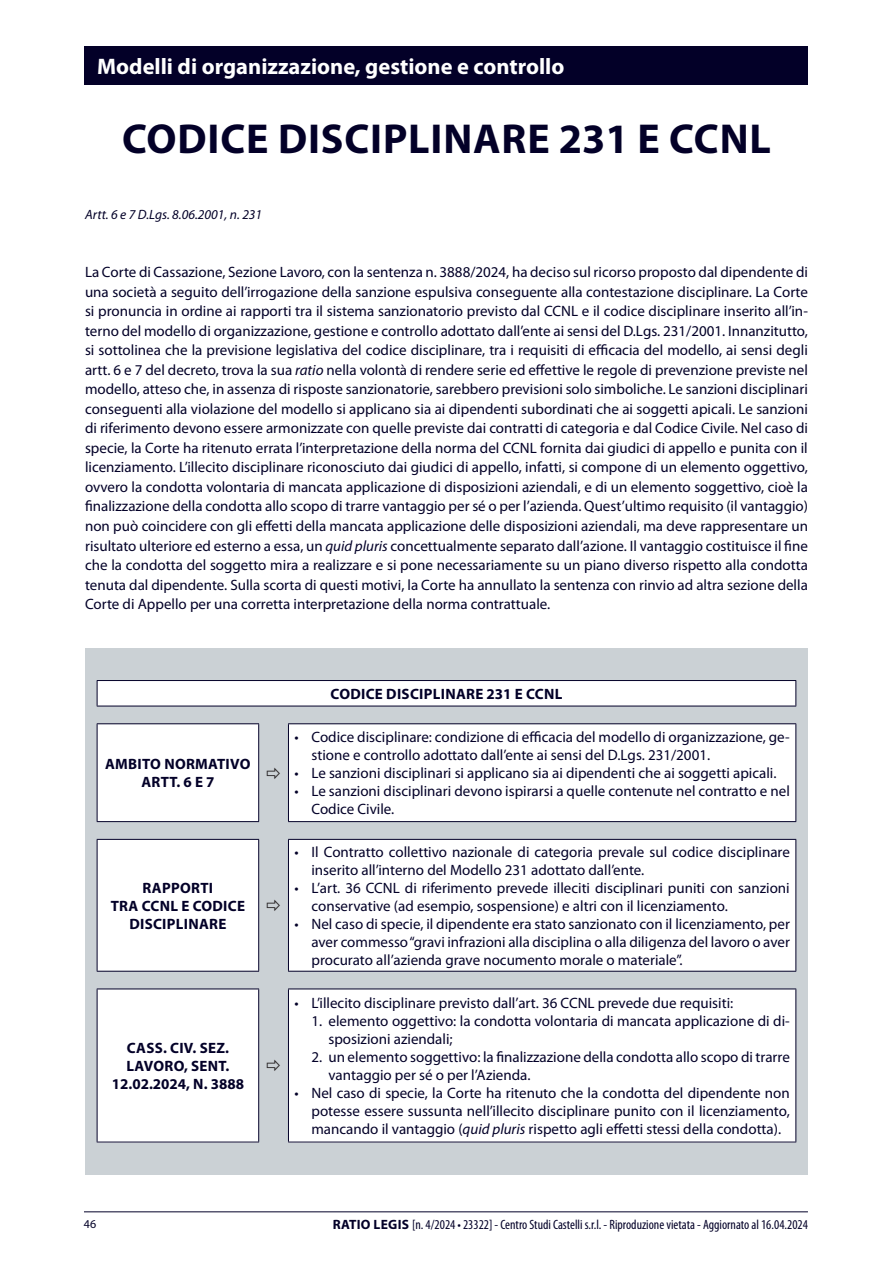
<style>
.page{position:relative;width:893px;height:1263px;background:#fff}
.page>*{position:absolute;margin:0;border:0;box-sizing:border-box;transform-origin:0 0}
.titolo{font:700 42px "Myriad Pro";letter-spacing:.02em;color:#030028}
.area-tematica{font:700 22.5px "Myriad Pro";color:#fff}
.commento{font:15px/19.5px "Myriad Pro";color:#030028}
.titoli{font:700 15px/18px "Myriad Pro";letter-spacing:.02em;color:#030028;text-align:center}
.t1{font:condensed 13.5px "Myriad Pro";color:#030028}
.riferimenti-normativi{font:italic 13.5px "Myriad Pro";color:#030028}
.t2{font:12px "Myriad Pro";color:#030028}
.s1{font-style:italic}
.s2{font-weight:700;font-stretch:normal}
</style>
<div class="page">
<hr style="left:84px;top:1211px;width:724px;height:1px;background:#030028">
<div style="left:84px;top:46px;width:724px;height:38px;background:#030028"></div>
<div style="left:85px;top:648px;width:723px;height:526px;background:#cbd1d5"></div>
<div style="left:97px;top:724px;width:162px;height:98px;background:#fff"></div>
<div style="left:288px;top:724px;width:508px;height:98px;background:#fff"></div>
<hr style="left:97px;top:724px;width:1px;height:97px;background:#030028">
<hr style="left:97px;top:723px;width:162px;height:1px;background:#030028">
<hr style="left:97px;top:821px;width:162px;height:1px;background:#030028">
<hr style="left:258px;top:724px;width:1px;height:97px;background:#030028">
<hr style="left:288px;top:724px;width:1px;height:97px;background:#030028">
<hr style="left:288px;top:723px;width:508px;height:1px;background:#030028">
<hr style="left:795px;top:724px;width:1px;height:97px;background:#030028">
<hr style="left:288px;top:821px;width:508px;height:1px;background:#030028">
<div style="left:97px;top:680px;width:699px;height:26px;background:#fff"></div>
<svg style="left:97px;top:681px;width:1px;height:25px"></svg>
<hr style="left:97px;top:680px;width:699px;height:1px;background:#030028">
<svg style="left:795px;top:681px;width:1px;height:25px"></svg>
<hr style="left:97px;top:706px;width:699px;height:1px;background:#030028">
<div style="left:97px;top:839px;width:162px;height:132px;background:#fff"></div>
<div style="left:288px;top:839px;width:508px;height:132px;background:#fff"></div>
<hr style="left:97px;top:840px;width:1px;height:131px;background:#030028">
<hr style="left:97px;top:839px;width:162px;height:1px;background:#030028">
<hr style="left:97px;top:971px;width:162px;height:1px;background:#030028">
<hr style="left:258px;top:840px;width:1px;height:131px;background:#030028">
<hr style="left:288px;top:840px;width:1px;height:131px;background:#030028">
<hr style="left:288px;top:839px;width:508px;height:1px;background:#030028">
<hr style="left:795px;top:840px;width:1px;height:131px;background:#030028">
<hr style="left:288px;top:971px;width:508px;height:1px;background:#030028">
<div style="left:97px;top:989px;width:162px;height:153px;background:#fff"></div>
<div style="left:288px;top:989px;width:508px;height:153px;background:#fff"></div>
<hr style="left:97px;top:989px;width:1px;height:153px;background:#030028">
<hr style="left:97px;top:988px;width:162px;height:1px;background:#030028">
<hr style="left:97px;top:1142px;width:162px;height:1px;background:#030028">
<hr style="left:258px;top:989px;width:1px;height:153px;background:#030028">
<hr style="left:288px;top:989px;width:1px;height:153px;background:#030028">
<hr style="left:288px;top:988px;width:508px;height:1px;background:#030028">
<hr style="left:795px;top:989px;width:1px;height:153px;background:#030028">
<hr style="left:288px;top:1142px;width:508px;height:1px;background:#030028">
<p class="area-tematica" style="left:97px;top:51px;width:469px">Modelli di organizzazione, gestione e controllo</p>
<p class="titolo" style="left:122px;top:111px;width:650px">CODICE DISCIPLINARE 231 E CCNL</p>
<p class="riferimenti-normativi" style="left:85px;top:206px;width:179px">Artt. 6 e 7 D.Lgs. 8.06.2001, n. 231</p>
<p class="commento" style="left:85px;top:262px;width:724px;text-align:justify">La Corte di Cassazione, Sezione Lavoro, con la sentenza n. 3888/2024, ha deciso sul ricorso proposto dal dipendente di una società a seguito dell’irrogazione della sanzione espulsiva conseguente alla contestazione disciplinare. La Corte si pronuncia in ordine ai rapporti tra il sistema sanzionatorio previsto dal CCNL e il codice disciplinare inserito all’in&shy;terno del modello di organizzazione, gestione e controllo adottato dall’ente ai sensi del D.Lgs. 231/2001. Innanzitutto, si sottolinea che la previsione legislativa del codice disciplinare, tra i requisiti di efficacia del modello, ai sensi degli artt. 6 e 7 del decreto, trova la sua <span class="s1">ratio</span> nella volontà di rendere serie ed effettive le regole di prevenzione previste nel modello, atteso che, in assenza di risposte sanzionatorie, sarebbero previsioni solo simboliche. Le sanzioni disciplinari conseguenti alla violazione del modello si applicano sia ai dipendenti subordinati che ai soggetti apicali. Le sanzioni di riferimento devono essere armonizzate con quelle previste dai contratti di categoria e dal Codice Civile. Nel caso di specie, la Corte ha ritenuto errata l’interpretazione della norma del CCNL fornita dai giudici di appello e punita con il licenziamento. L’illecito disciplinare riconosciuto dai giudici di appello, infatti, si compone di un elemento oggettivo, ovvero la condotta volontaria di mancata applicazione di disposizioni aziendali, e di un elemento soggettivo, cioè la finalizzazione della condotta allo scopo di trarre vantaggio per sé o per l’azienda. Quest’ultimo requisito (il vantaggio) non può coincidere con gli effetti della mancata applicazione delle disposizioni aziendali, ma deve rappresentare un risultato ulteriore ed esterno a essa, un <span class="s1">quid pluris</span> concettualmente separato dall’azione. Il vantaggio costituisce il fine che la condotta del soggetto mira a realizzare e si pone necessariamente su un piano diverso rispetto alla condotta tenuta dal dipendente. Sulla scorta di questi motivi, la Corte ha annullato la sentenza con rinvio ad altra sezione della Corte di Appello per una corretta interpretazione della norma contrattuale.</p>
<p class="titoli" style="left:105px;top:755px;width:147px">AMBITO NORMATIVO<br>ARTT. 6 E 7</p>
<p class="titoli" style="left:111px;top:878px;width:136px">RAPPORTI<br>TRA CCNL E CODICE<br>DISCIPLINARE</p>
<p class="titoli" style="left:112px;top:1038px;width:134px">CASS. CIV. SEZ.<br>LAVORO, SENT.<br>12.02.2024, N. 3888</p>
<p class="titoli" style="left:331px;top:684px;width:233px">CODICE DISCIPLINARE 231 E CCNL</p>
<p class="commento" style="left:311px;top:728px;width:480px;line-height:18px;text-indent:-17px">• Codice disciplinare: condizione di efficacia del modello di organizzazione, ge&shy;stione e controllo adottato dall’ente ai sensi del D.Lgs. 231/2001.</p>
<p class="commento" style="left:294px;top:763px;width:483px">• Le sanzioni disciplinari si applicano sia ai dipendenti che ai soggetti apicali.</p>
<p class="commento" style="left:311px;top:782px;width:480px;line-height:18px;text-indent:-17px">• Le sanzioni disciplinari devono ispirarsi a quelle contenute nel contratto e nel<br>Codice Civile.</p>
<p class="commento" style="left:311px;top:843px;width:480px;line-height:18px;text-indent:-17px">• Il Contratto collettivo nazionale di categoria prevale sul codice disciplinare inserito all’interno del Modello 231 adottato dall’ente.</p>
<p class="commento" style="left:311px;top:879px;width:480px;line-height:18px;text-indent:-17px">• L’art. 36 CCNL di riferimento prevede illeciti disciplinari puniti con sanzioni conservative (ad esempio, sospensione) e altri con il licenziamento.</p>
<p class="commento" style="left:311px;top:915px;width:480px;line-height:18px;text-align:justify;text-indent:-17px">• Nel caso di specie, il dipendente era stato sanzionato con il licenziamento, per aver commesso “gravi infrazioni alla disciplina o alla diligenza del lavoro o aver procurato all’azienda grave nocumento morale o materiale”.</p>
<p class="commento" style="left:294px;top:993px;width:440px">• L’illecito disciplinare previsto dall’art. 36 CCNL prevede due requisiti:</p>
<p class="commento" style="left:328px;top:1012px;width:463px;line-height:18px;text-indent:-17px">1. elemento oggettivo: la condotta volontaria di mancata applicazione di di&shy;sposizioni aziendali;</p>
<p class="commento" style="left:328px;top:1048px;width:463px;line-height:18px;text-indent:-17px">2. un elemento soggettivo: la finalizzazione della condotta allo scopo di trarre vantaggio per sé o per l’Azienda.</p>
<p class="commento" style="left:311px;top:1084px;width:480px;line-height:18px;text-align:justify;text-indent:-17px">• Nel caso di specie, la Corte ha ritenuto che la condotta del dipendente non potesse essere sussunta nell’illecito disciplinare punito con il licenziamento, mancando il vantaggio (<span class="s1">quid pluris</span> rispetto agli effetti stessi della condotta).</p>
<p class="t2" style="left:84px;top:1217px;width:14px">46</p>
<p class="t1" style="left:333px;top:1216px;width:477px"><span class="s2">RATIO LEGIS</span> [n. 4/2024 • 23322] - Centro Studi Castelli s.r.l. - Riproduzione vietata - Aggiornato al 16.04.2024</p>
</div>
